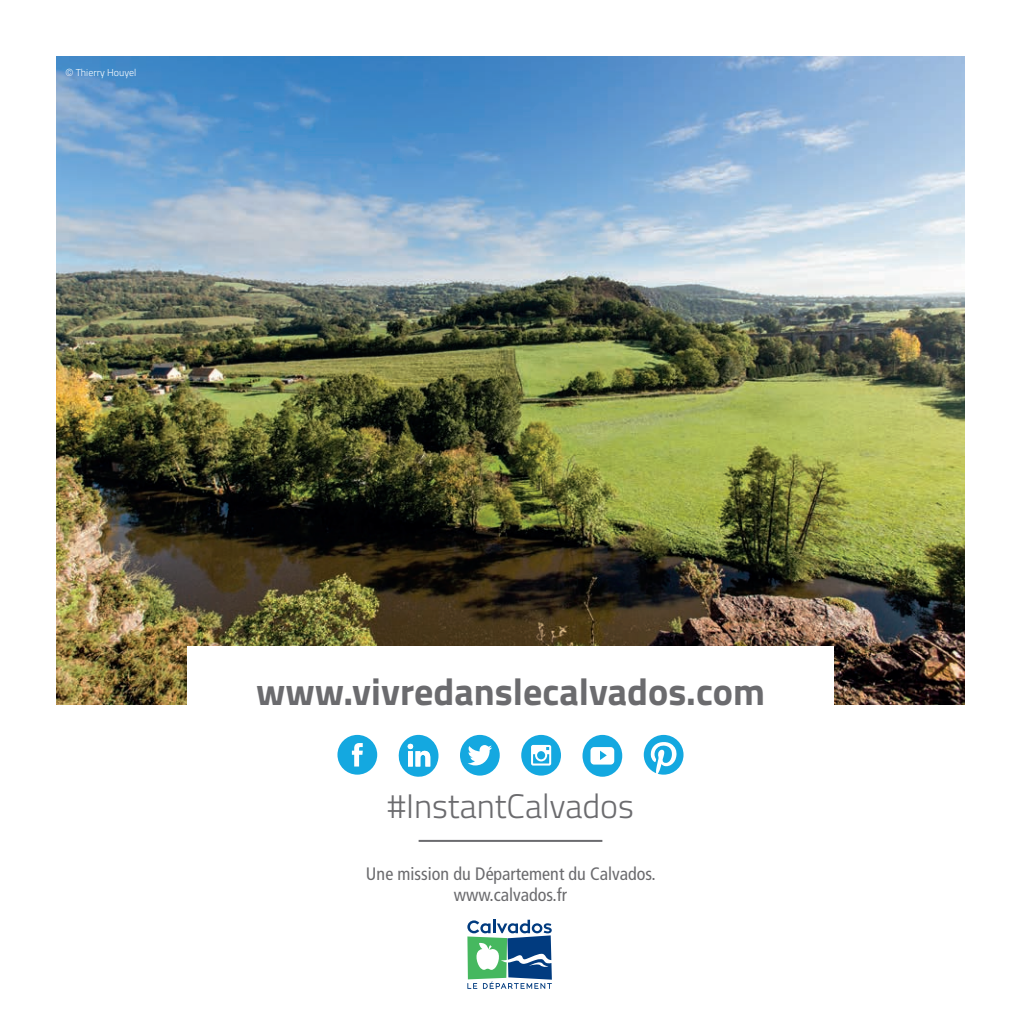
<style>
.page{position:relative;width:1021px;height:1021px;background:#fff}
.page>*{position:absolute;margin:0;border:0;box-sizing:border-box;transform-origin:0 0}
.t1{font:700 38px "Titillium";color:#6b6b6e}
.t2{font:300 34px "Titillium";color:#6b6b6e}
.t3{font:condensed 18px/21.6px "Frutiger LT Std";color:#6b6b6e;text-align:center}
.t4{font:300 10px "Titillium";color:#fff}
.s1{font-family:"Roboto"}
</style>
<div class="page">
<img style="left:57px;top:57px;width:907px;height:647px">
<div style="left:187px;top:646px;width:646px;height:86px;background:#fff"></div>
<hr style="left:418px;top:839px;width:184px;height:2px;background:#6b6b6e">
<svg style="left:467px;top:919px;width:85px;height:69px"></svg>
<div style="left:337px;top:735px;width:40px;height:39px;background:#14a8e0;border-radius:50%"></div>
<svg style="left:352px;top:743px;width:11px;height:23px"></svg>
<div style="left:460px;top:735px;width:39px;height:40px;background:#14a8e0;border-radius:50%"></div>
<svg style="left:468px;top:745px;width:24px;height:20px"></svg>
<div style="left:521px;top:735px;width:40px;height:40px;background:#14a8e0;border-radius:50%"></div>
<svg style="left:531px;top:745px;width:20px;height:20px"></svg>
<div style="left:582px;top:735px;width:40px;height:41px;background:#14a8e0;border-radius:50%"></div>
<svg style="left:590px;top:747px;width:24px;height:17px"></svg>
<svg style="left:398px;top:735px;width:40px;height:42px"></svg>
<svg style="left:643px;top:735px;width:40px;height:39px"></svg>
<p class="t4" style="left:65px;top:65px;width:72px"><span class="s1">©</span> Thierry Houyel</p>
<h1 class="t1" style="left:256px;top:662px;width:510px">www.vivredanslecalvados.com</h1>
<h2 class="t2" style="left:387px;top:782px;width:248px">#InstantCalvados</h2>
<p class="t3" style="left:366px;top:862px;width:291px">Une mission du Département du Calvados. www.calvados.fr</p>
</div>
